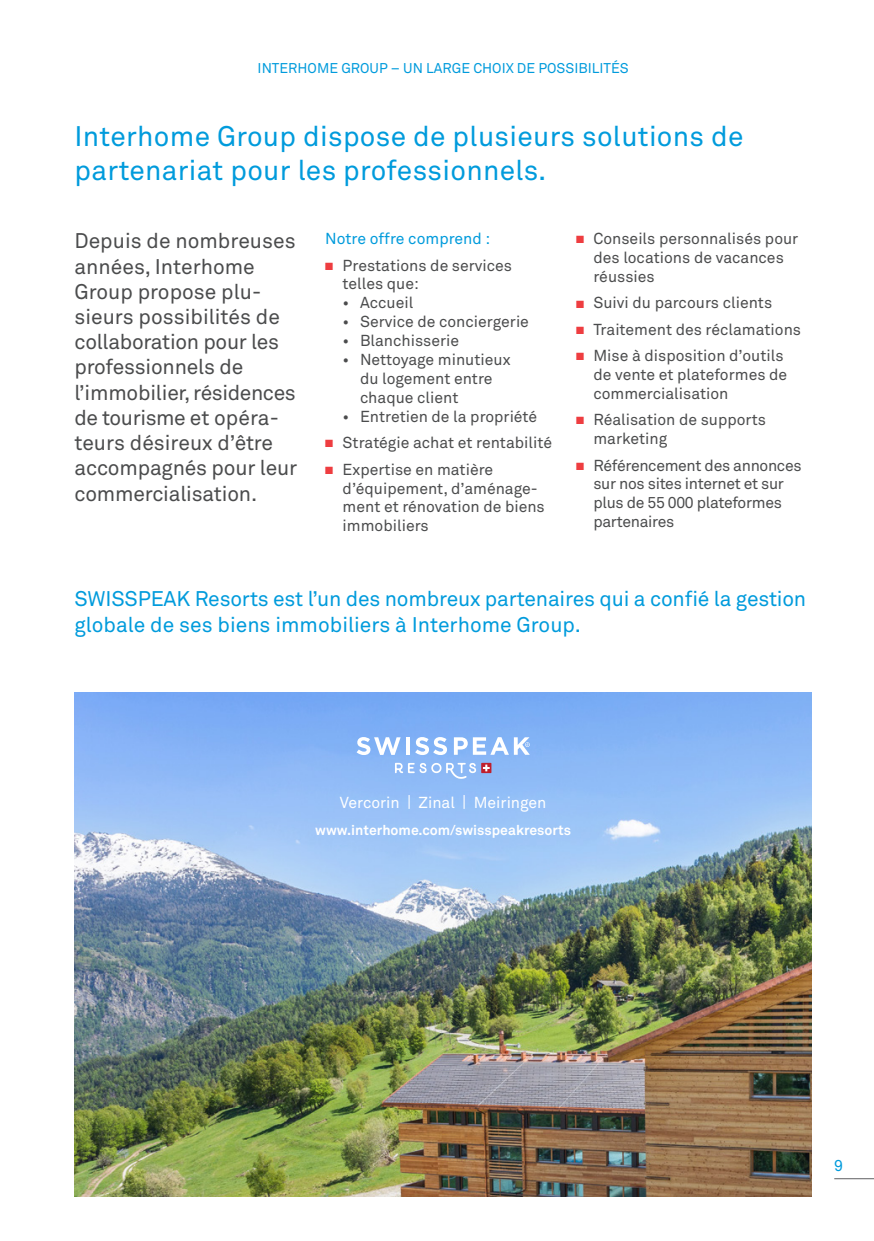
<style>
.page{position:relative;width:874px;height:1241px;background:#fff}
.page>*{position:absolute;margin:0;border:0;box-sizing:border-box;transform-origin:0 0}
.t1{font:28px/33.6px "Akkurat Pro";letter-spacing:.01em;color:#009bdc}
.t2{font:21px/25.2px "Akkurat Pro";letter-spacing:-.01em;color:#4b4c4d}
.t3{font:21px/25.2px "Akkurat Pro";letter-spacing:-.01em;color:#009bdc}
.t4{font:15.75px/18.9px "Akkurat Pro";color:#4b4c4d}
.t5{font:15.75px/18.9px "Akkurat Pro";letter-spacing:-.02em;color:#4b4c4d}
.t6{font:15.75px "Akkurat Pro";color:#fff}
.t7{font:15.75px "Akkurat Pro";color:#009bdc}
.t8{font:14px "Akkurat Pro";color:#009bdc}
.t9{font:700 14px "Akkurat Pro";color:#fff}
.s1{color:#ee3d40}
</style>
<div class="page">
<hr style="left:833px;top:1178px;width:40px;height:1px;background:#5f5f62">
<img style="left:74px;top:692px;width:737px;height:504px">
<svg style="left:481px;top:762px;width:10px;height:11px"></svg>
<svg style="left:482px;top:764px;width:7px;height:7px"></svg>
<svg style="left:356px;top:737px;width:44px;height:18px"></svg>
<svg style="left:405px;top:737px;width:4px;height:17px"></svg>
<svg style="left:415px;top:737px;width:32px;height:18px"></svg>
<svg style="left:453px;top:737px;width:76px;height:17px"></svg>
<svg style="left:395px;top:762px;width:81px;height:16px"></svg>
<p class="t8" style="left:257px;top:60px;width:372px">INTERHOME GROUP – UN LARGE CHOIX DE POSSIBILITÉS</p>
<h1 class="t1" style="left:74px;top:120px;width:670px">Interhome Group dispose de plusieurs solutions de partenariat pour les professionnels.</h1>
<p class="t2" style="left:74px;top:229px;width:224px">Depuis de nombreuses années, Interhome<br>Group propose plu&shy;sieurs possibilités de collaboration pour les professionnels de l’immobilier, résidences de tourisme et opéra&shy;teurs désireux d’être accompagnés pour leur commercialisation.</p>
<p class="t7" style="left:325px;top:229px;width:166px">Notre offre comprend :</p>
<p class="t4" style="left:342px;top:256px;width:171px;text-indent:-17px"><span class="s1">■</span> Prestations de services telles que:</p>
<p class="t4" style="left:342px;top:294px;width:72px">• Accueil</p>
<p class="t4" style="left:342px;top:313px;width:188px">• Service de conciergerie</p>
<p class="t4" style="left:342px;top:332px;width:118px">• Blanchisserie</p>
<p class="t4" style="left:360px;top:350px;width:152px;text-indent:-17px">• Nettoyage minutieux du logement entre chaque client</p>
<p class="t4" style="left:342px;top:407px;width:196px">• Entretien de la propriété</p>
<p class="t4" style="left:325px;top:433px;width:228px"><span class="s1">■</span> Stratégie achat et rentabilité</p>
<p class="t4" style="left:342px;top:460px;width:203px;text-indent:-17px"><span class="s1">■</span> Expertise en matière d’équipement, d’aménage&shy;ment et rénovation de biens immobiliers</p>
<p class="t4" style="left:593px;top:230px;width:206px;text-indent:-17px"><span class="s1">■</span> Conseils personnalisés pour des locations de vacances réussies</p>
<p class="t4" style="left:575px;top:294px;width:197px"><span class="s1">■</span> Suivi du parcours clients</p>
<p class="t4" style="left:575px;top:320px;width:226px"><span class="s1">■</span> Traitement des réclamations</p>
<p class="t4" style="left:593px;top:346px;width:195px;text-indent:-17px"><span class="s1">■</span> Mise à disposition d’outils de vente et plateformes de commercialisation</p>
<p class="t4" style="left:593px;top:411px;width:174px;text-indent:-17px"><span class="s1">■</span> Réalisation de supports marketing</p>
<p class="t5" style="left:593px;top:456px;width:209px;text-indent:-17px"><span class="s1">■</span> Référencement des annonces sur nos sites internet et sur plus de 55 000 plateformes partenaires</p>
<h2 class="t3" style="left:74px;top:587px;width:733px">SWISSPEAK Resorts est l’un des nombreux partenaires qui a confié la gestion globale de ses biens immobiliers à Interhome Group.</h2>
<p class="t6" style="left:340px;top:793px;width:208px">Vercorin | Zinal | Meiringen</p>
<p class="t9" style="left:315px;top:821px;width:257px">www.interhome.com/swisspeakresorts</p>
<p class="t7" style="left:833px;top:1156px;width:10px">9</p>
</div>
